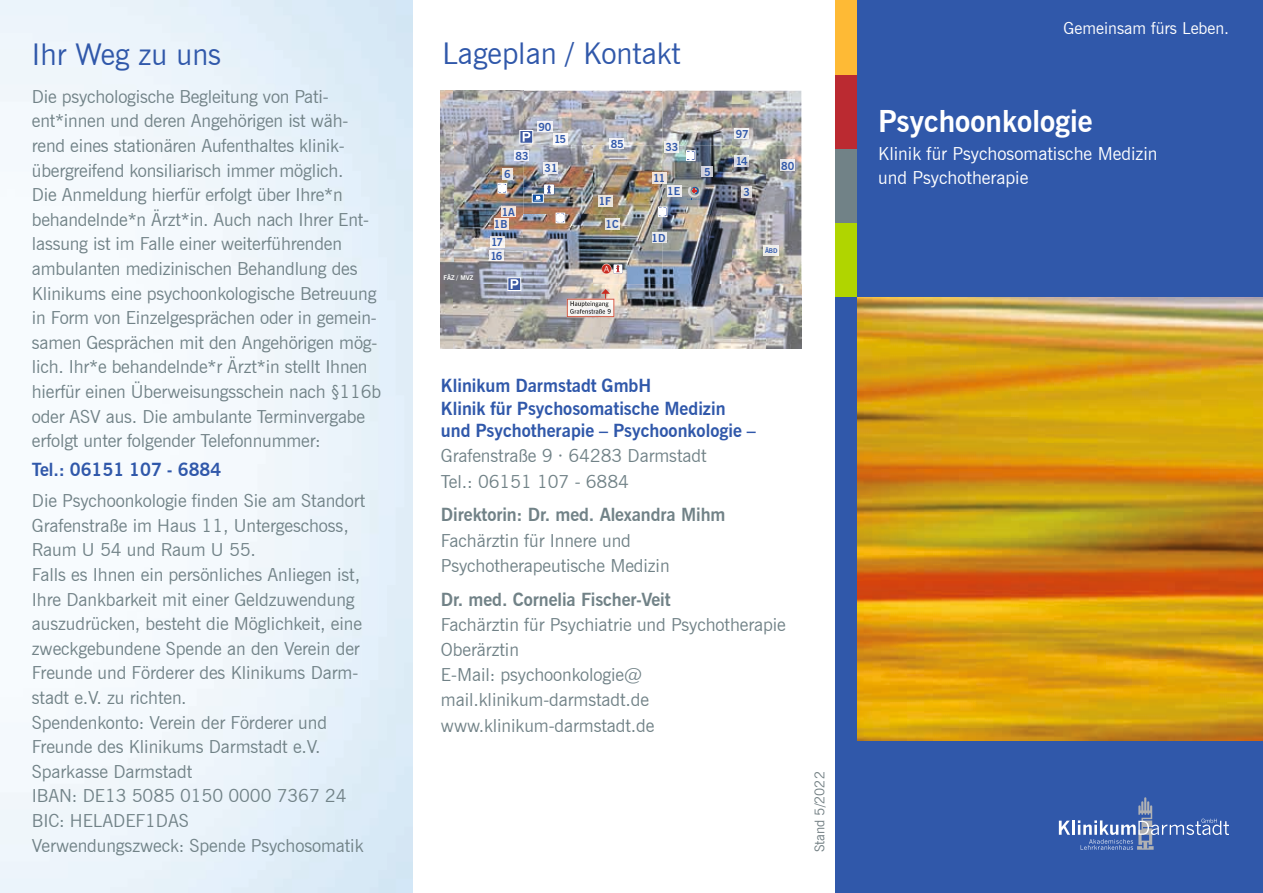
<style>
.page{position:relative;width:1263px;height:893px;background:#fff}
.page>*{position:absolute;margin:0;border:0;box-sizing:border-box;transform-origin:0 0}
.t1{font:30px "News Gothic BT";color:#3058aa}
.t2{font:700 30px "News Gothic BT";color:#fff}
.t3{font:18px/24.6px "News Gothic BT";letter-spacing:-.005em;color:#718287}
.t4{font:700 18px/22.5px "News Gothic BT";color:#3058aa}
.t5{font:700 18px "News Gothic BT";letter-spacing:-.005em;color:#718287}
.t6{font:18px/24px "News Gothic BT";color:#fff}
.t7{font:16.5px "News Gothic BT";color:#fff}
.t8{font:13.5px "News Gothic BT";color:#707d81}
.t9{font:700 10.8px/12.3px "News Gothic BT";color:#3058aa}
.t10{font:700 6.45px "News Gothic BT";color:#fff}
.t11{font:700 6.45px "News Gothic BT";color:#3058aa}
</style>
<div class="page">
<div style="left:836px;top:0;width:427px;height:893px;background:#3058aa"></div>
<img style="left:857px;top:298px;width:406px;height:443px">
<svg style="left:1059px;top:797px;width:170px;height:53px"></svg>
<img style="left:441px;top:91px;width:360px;height:258px">
<img style="left:652px;top:173px;width:14px;height:10px">
<div style="left:532px;top:194px;width:11px;height:8px;border:1px solid #fff"></div>
<svg style="left:660px;top:209px;width:5px;height:6px"></svg>
<div style="left:658px;top:207px;width:9px;height:10px;border:1px solid #fff"></div>
<svg style="left:558px;top:215px;width:5px;height:6px"></svg>
<div style="left:556px;top:213px;width:9px;height:10px;border:1px solid #fff"></div>
<svg style="left:688px;top:153px;width:5px;height:6px"></svg>
<div style="left:686px;top:151px;width:9px;height:10px;border:1px solid #fff"></div>
<svg style="left:498px;top:169px;width:15px;height:24px"></svg>
<svg style="left:702px;top:166px;width:10px;height:11px"></svg>
<img style="left:502px;top:206px;width:14px;height:11px">
<img style="left:494px;top:219px;width:14px;height:10px">
<img style="left:606px;top:219px;width:14px;height:10px">
<img style="left:652px;top:232px;width:14px;height:11px">
<img style="left:667px;top:186px;width:14px;height:10px">
<img style="left:598px;top:195px;width:14px;height:11px">
<img style="left:490px;top:237px;width:14px;height:10px">
<img style="left:515px;top:150px;width:14px;height:11px">
<svg style="left:687px;top:187px;width:15px;height:13px"></svg>
<svg style="left:534px;top:184px;width:20px;height:17px"></svg>
<svg style="left:510px;top:279px;width:9px;height:10px"></svg>
<div style="left:508px;top:277px;width:13px;height:14px;border:1px solid #fff"></div>
<svg style="left:522px;top:132px;width:9px;height:9px"></svg>
<div style="left:520px;top:130px;width:13px;height:13px;border:1px solid #fff"></div>
<img style="left:553px;top:133px;width:14px;height:11px">
<img style="left:537px;top:121px;width:16px;height:11px">
<svg style="left:741px;top:186px;width:11px;height:11px"></svg>
<img style="left:567px;top:299px;width:47px;height:18px">
<svg style="left:601px;top:289px;width:9px;height:10px"></svg>
<img style="left:543px;top:163px;width:14px;height:10px">
<img style="left:610px;top:138px;width:14px;height:11px">
<img style="left:664px;top:142px;width:14px;height:10px">
<img style="left:735px;top:128px;width:14px;height:11px">
<img style="left:763px;top:246px;width:16px;height:9px">
<img style="left:490px;top:250px;width:14px;height:11px">
<img style="left:735px;top:156px;width:14px;height:10px">
<img style="left:780px;top:160px;width:15px;height:10px">
<div style="left:836px;top:222px;width:21px;height:75px;background:#b0d500"></div>
<div style="left:836px;top:148px;width:21px;height:74px;background:#718287"></div>
<div style="left:836px;top:74px;width:21px;height:74px;background:#bb2a31"></div>
<div style="left:836px;top:0;width:21px;height:74px;background:#feba35"></div>
<svg style="left:602px;top:264px;width:21px;height:9px"></svg>
<h1 class="t1" style="left:32px;top:37px;width:191px">Ihr Weg zu uns</h1>
<p class="t3" style="left:32px;top:84px;width:351px">Die psychologische Begleitung von Pati&shy;ent*innen und deren Angehörigen ist wäh&shy;rend eines stationären Aufenthaltes klinik&shy;übergreifend konsiliarisch immer möglich.<br>Die Anmeldung hierfür erfolgt über Ihre*n behandelnde*n Ärzt*in. Auch nach Ihrer Ent&shy;lassung ist im Falle einer weiterführenden ambulanten medizinischen Behandlung des Klinikums eine psychoonkologische Betreuung in Form von Einzelgesprächen oder in gemein&shy;samen Gesprächen mit den Angehörigen mög&shy;lich. Ihr*e behandelnde*r Ärzt*in stellt Ihnen hierfür einen Überweisungsschein nach §116b oder ASV aus. Die ambulante Terminvergabe erfolgt unter folgender Telefonnummer:</p>
<p class="t4" style="left:32px;top:458px;width:191px">Tel.: 06151 107 - 6884</p>
<p class="t3" style="left:32px;top:488px;width:335px">Die Psychoonkologie finden Sie am Standort Grafenstraße im Haus 11, Untergeschoss, Raum U 54 und Raum U 55.<br>Falls es Ihnen ein persönliches Anliegen ist, Ihre Dankbarkeit mit einer Geldzuwendung auszudrücken, besteht die Möglichkeit, eine zweckgebundene Spende an den Verein der Freunde und Förderer des Klinikums Darm&shy;stadt e.V. zu richten.<br>Spendenkonto: Verein der Förderer und Freunde des Klinikums Darmstadt e.V.<br>Sparkasse Darmstadt<br>IBAN: DE13 5085 0150 0000 7367 24<br>BIC: HELADEF1DAS<br>Verwendungszweck: Spende Psychosomatik</p>
<h1 class="t1" style="left:442px;top:36px;width:240px">Lageplan / Kontakt</h1>
<p class="t9" style="left:515px;top:150px;width:15px">83</p>
<p class="t9" style="left:538px;top:121px;width:15px">90</p>
<p class="t9" style="left:554px;top:133px;width:13px">15</p>
<p class="t9" style="left:611px;top:138px;width:15px">85</p>
<p class="t9" style="left:665px;top:141px;width:15px">33</p>
<p class="t9" style="left:544px;top:162px;width:15px">31</p>
<p class="t9" style="left:504px;top:168px;width:8px">6</p>
<p class="t9" style="left:653px;top:172px;width:14px">11</p>
<p class="t10" style="left:444px;top:274px;width:31px">FÄZ / MVZ</p>
<p class="t9" style="left:494px;top:206px;width:23px;text-indent:8px">1A<br>1B</p>
<p class="t9" style="left:491px;top:236px;width:13px">17</p>
<p class="t9" style="left:491px;top:250px;width:13px">16</p>
<p class="t9" style="left:599px;top:195px;width:14px">1F</p>
<p class="t9" style="left:606px;top:218px;width:15px">1C</p>
<p class="t9" style="left:667px;top:185px;width:15px">1E</p>
<p class="t9" style="left:651px;top:232px;width:16px">1D</p>
<p class="t9" style="left:704px;top:166px;width:8px">5</p>
<p class="t9" style="left:736px;top:128px;width:14px">97</p>
<p class="t9" style="left:736px;top:155px;width:13px">14</p>
<p class="t9" style="left:744px;top:186px;width:8px">3</p>
<p class="t9" style="left:781px;top:160px;width:15px">80</p>
<p class="t11" style="left:765px;top:247px;width:14px">ÄBD</p>
<p class="t4" style="left:441px;top:374px;width:316px">Klinikum Darmstadt GmbH<br>Klinik für Psychosomatische Medizin und Psychotherapie – Psychoonkologie –</p>
<p class="t3" style="left:441px;top:443px;width:267px;line-height:25.2px">Grafenstraße 9 · 64283 Darmstadt<br>Tel.: 06151 107 - 6884</p>
<p class="t5" style="left:441px;top:504px;width:286px">Direktorin: Dr. med. Alexandra Mihm</p>
<p class="t3" style="left:441px;top:527px;width:230px;line-height:25.2px">Fachärztin für Innere und<br>Psychotherapeutische Medizin</p>
<p class="t5" style="left:441px;top:588px;width:231px">Dr. med. Cornelia Fischer-Veit</p>
<p class="t3" style="left:441px;top:612px;width:346px;line-height:25.2px">Fachärztin für Psychiatrie und Psychotherapie<br>Oberärztin<br>E-Mail: psychoonkologie@ mail.klinikum-darmstadt.de www.klinikum-darmstadt.de</p>
<p class="t8" style="left:812px;top:852px;width:82px;rotate:-90deg">Stand 5/2022</p>
<p class="t7" style="left:1064px;top:18px;width:167px">Gemeinsam fürs Leben.</p>
<h1 class="t2" style="left:878px;top:103px;width:216px">Psychoonkologie</h1>
<p class="t6" style="left:878px;top:141px;width:281px">Klinik für Psychosomatische Medizin und Psychotherapie</p>
</div>
